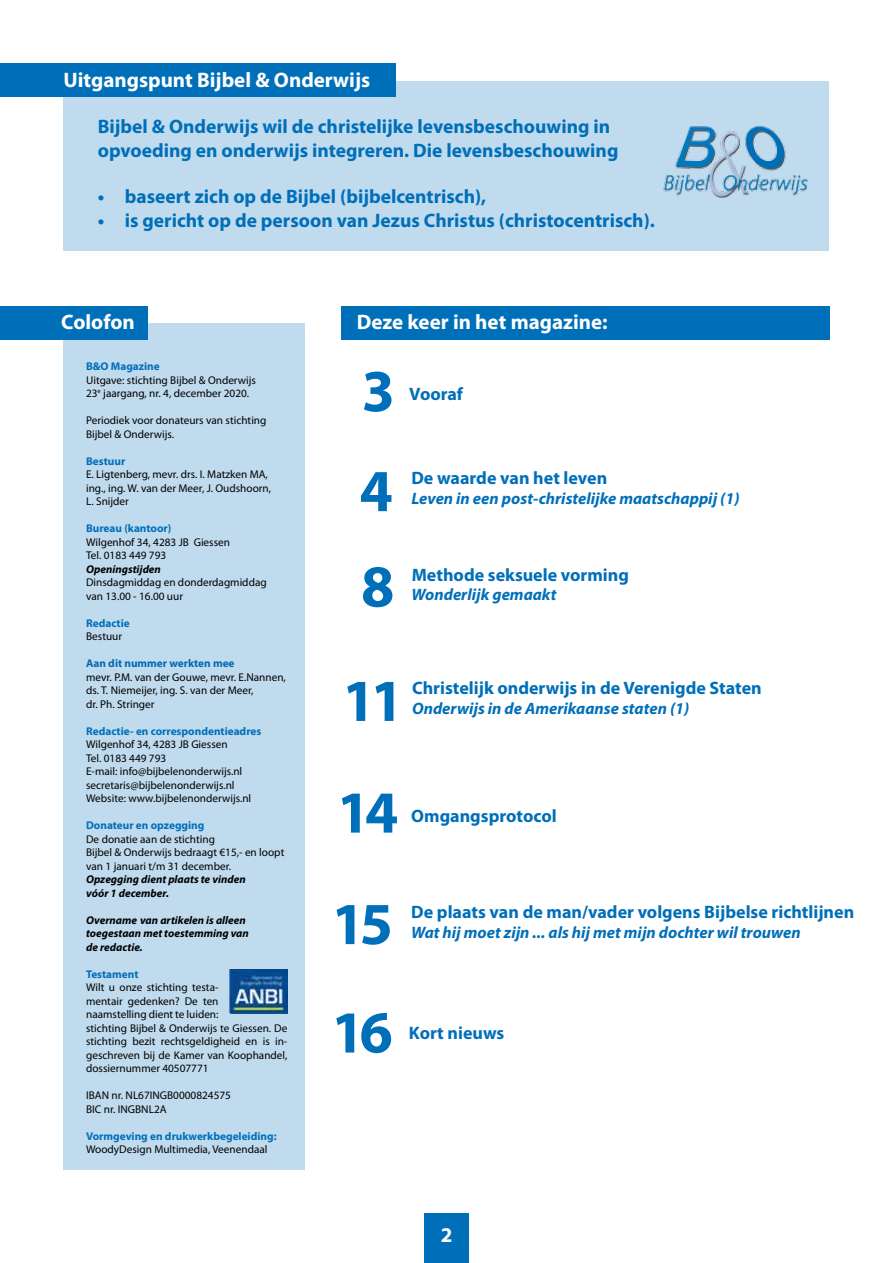
<style>
.page{position:relative;width:893px;height:1263px;background:#fff}
.page>*{position:absolute;margin:0;border:0;box-sizing:border-box;transform-origin:0 0}
.t1{font:700 60px/95.4px "Myriad Pro";color:#006fb9}
.t2{font:700 21px "Myriad Pro";color:#fff}
.t3{font:700 19.5px/23.4px "Myriad Pro";color:#006fb9}
.t4{font:700 18px "Myriad Pro";color:#006fb9}
.t5{font:italic 700 16.5px "Myriad Pro";color:#006fb9}
.t6{font:11.25px/13.5px "Myriad Pro";color:#000}
.t7{font:700 11.25px "Myriad Pro";color:#006fb9}
.t8{font:italic 700 11.25px/13.5px "Myriad Pro";color:#000}
.t9{font:700 11.25px "Myriad Pro";color:#0069b4}
</style>
<div class="page">
<div style="left:424px;top:1213px;width:45px;height:50px;background:#006fb9"></div>
<div style="left:63px;top:81px;width:766px;height:169px;background:#c0dbed"></div>
<div style="left:64px;top:323px;width:241px;height:846px;background:#c0dbed"></div>
<div style="left:0;top:306px;width:148px;height:33px;background:#006fb9"></div>
<img style="left:230px;top:969px;width:57px;height:45px">
<div style="left:0;top:64px;width:396px;height:33px;background:#006fb9"></div>
<div style="left:341px;top:306px;width:488px;height:33px;background:#006fb9"></div>
<img style="left:663px;top:126px;width:145px;height:72px">
<h2 class="t2" style="left:63px;top:72px;width:308px">uitgangspunt bijbel &amp; Onderwijs</h2>
<h3 class="t3" style="left:98px;top:117px;width:522px">bijbel &amp; Onderwijs wil de christelijke levensbeschouwing in opvoeding en onderwijs integreren. die levensbeschouwing</h3>
<h3 class="t3" style="left:98px;top:185px;width:390px">• baseert zich op de bijbel (bijbelcentrisch),</h3>
<h3 class="t3" style="left:98px;top:208px;width:559px">• is gericht op de persoon van jezus christus (christocentrisch).</h3>
<h2 class="t2" style="left:61px;top:313px;width:75px">colofon</h2>
<p class="t7" style="left:86px;top:362px;width:75px">b&amp;O Magazine</p>
<p class="t6" style="left:86px;top:374px;width:171px">Uitgave: stichting Bijbel &amp; Onderwijs<br>23<sup>e</sup> jaargang, nr. 4, december 2020.</p>
<p class="t6" style="left:86px;top:414px;width:182px">Periodiek voor donateurs van stichting<br>Bijbel &amp; Onderwijs.</p>
<p class="t7" style="left:86px;top:456px;width:41px">bestuur</p>
<p class="t6" style="left:86px;top:468px;width:187px">E. Ligtenberg, mevr. drs. I. Matzken MA, ing., ing. W. van der Meer, J. Oudshoorn,<br>L. Snijder</p>
<p class="t7" style="left:86px;top:524px;width:87px">bureau (kantoor)</p>
<p class="t6" style="left:86px;top:536px;width:145px">Wilgenhof 34, 4283 JB Giessen<br>Tel. 0183 449 793</p>
<p class="t8" style="left:86px;top:563px;width:76px">Openingstijden</p>
<p class="t6" style="left:86px;top:576px;width:182px">Dinsdagmiddag en donderdagmiddag van 13.00 - 16.00 uur</p>
<p class="t7" style="left:86px;top:618px;width:45px">redactie</p>
<p class="t6" style="left:86px;top:630px;width:38px">Bestuur</p>
<p class="t9" style="left:86px;top:659px;width:150px">Aan dit nummer werkten mee</p>
<p class="t6" style="left:86px;top:671px;width:201px">mevr. P.M. van der Gouwe, mevr. E.Nannen, ds. T. Niemeijer, ing. S. van der Meer,<br>dr. Ph. Stringer</p>
<p class="t7" style="left:86px;top:726px;width:177px">redactie- en correspondentieadres</p>
<p class="t6" style="left:86px;top:738px;width:167px">Wilgenhof 34, 4283 JB Giessen<br>Tel. 0183 449 793<br>E-mail: info@bijbelenonderwijs.nl secretaris@bijbelenonderwijs.nl<br>Website: www.bijbelenonderwijs.nl</p>
<p class="t7" style="left:86px;top:821px;width:120px">donateur en opzegging</p>
<p class="t6" style="left:86px;top:833px;width:200px">De donatie aan de stichting<br>Bijbel &amp; Onderwijs bedraagt €15,- en loopt van 1 januari t/m 31 december.</p>
<p class="t8" style="left:86px;top:873px;width:161px">Opzegging dient plaats te vinden vóór 1 december.</p>
<p class="t8" style="left:86px;top:914px;width:164px">Overname van artikelen is alleen toegestaan met toestemming van de redactie.</p>
<p class="t7" style="left:86px;top:969px;width:54px">Testament</p>
<p class="t6" style="left:86px;top:981px;width:203px">Wilt u onze stichting testa-<br>mentair gedenken? De ten<br>naamstelling dient te luiden:<br>stichting Bijbel &amp; Onderwijs te Giessen. De stichting bezit rechtsgeldigheid en is in&shy;geschreven bij de Kamer van Koophandel, dossiernummer 40507771</p>
<p class="t6" style="left:86px;top:1089px;width:146px">IBAN nr. NL67INGB0000824575<br>BIC nr. INGBNL2A</p>
<p class="t7" style="left:86px;top:1131px;width:192px">Vormgeving en drukwerkbegeleiding:</p>
<p class="t6" style="left:86px;top:1143px;width:183px">WoodyDesign Multimedia, Veenendaal</p>
<h2 class="t2" style="left:357px;top:313px;width:252px">deze keer in het magazine:</h2>
<h1 class="t1" style="left:362px;top:348px;width:35px">3</h1>
<h3 class="t4" style="left:409px;top:387px;width:55px">Vooraf</h3>
<h1 class="t1" style="left:360px;top:448px;width:36px">4<br>8</h1>
<h3 class="t4" style="left:411px;top:471px;width:197px">de waarde van het leven</h3>
<h3 class="t5" style="left:411px;top:492px;width:330px">Leven in een post-christelijke maatschappij (1)</h3>
<h3 class="t4" style="left:412px;top:568px;width:219px">Methode seksuele vorming</h3>
<h3 class="t5" style="left:412px;top:588px;width:146px">Wonderlijk gemaakt</h3>
<h1 class="t1" style="left:342px;top:658px;width:63px">1 1</h1>
<h3 class="t4" style="left:412px;top:681px;width:351px">christelijk onderwijs in de Verenigde Staten</h3>
<h3 class="t5" style="left:412px;top:702px;width:279px">Onderwijs in de Amerikaanse staten (1)</h3>
<h1 class="t1" style="left:337px;top:770px;width:63px">1 4</h1>
<h3 class="t4" style="left:411px;top:809px;width:147px">Omgangsprotocol</h3>
<h1 class="t1" style="left:331px;top:881px;width:63px">1 5</h1>
<h3 class="t4" style="left:411px;top:905px;width:444px">de plaats van de man/vader volgens bijbelse richtlijnen</h3>
<h3 class="t5" style="left:411px;top:926px;width:391px">Wat hij moet zijn ... als hij met mijn dochter wil trouwen</h3>
<h1 class="t1" style="left:331px;top:990px;width:63px">1 6</h1>
<h3 class="t4" style="left:409px;top:1026px;width:97px">Kort nieuws</h3>
<h2 class="t2" style="left:441px;top:1226px;width:13px">2</h2>
</div>
